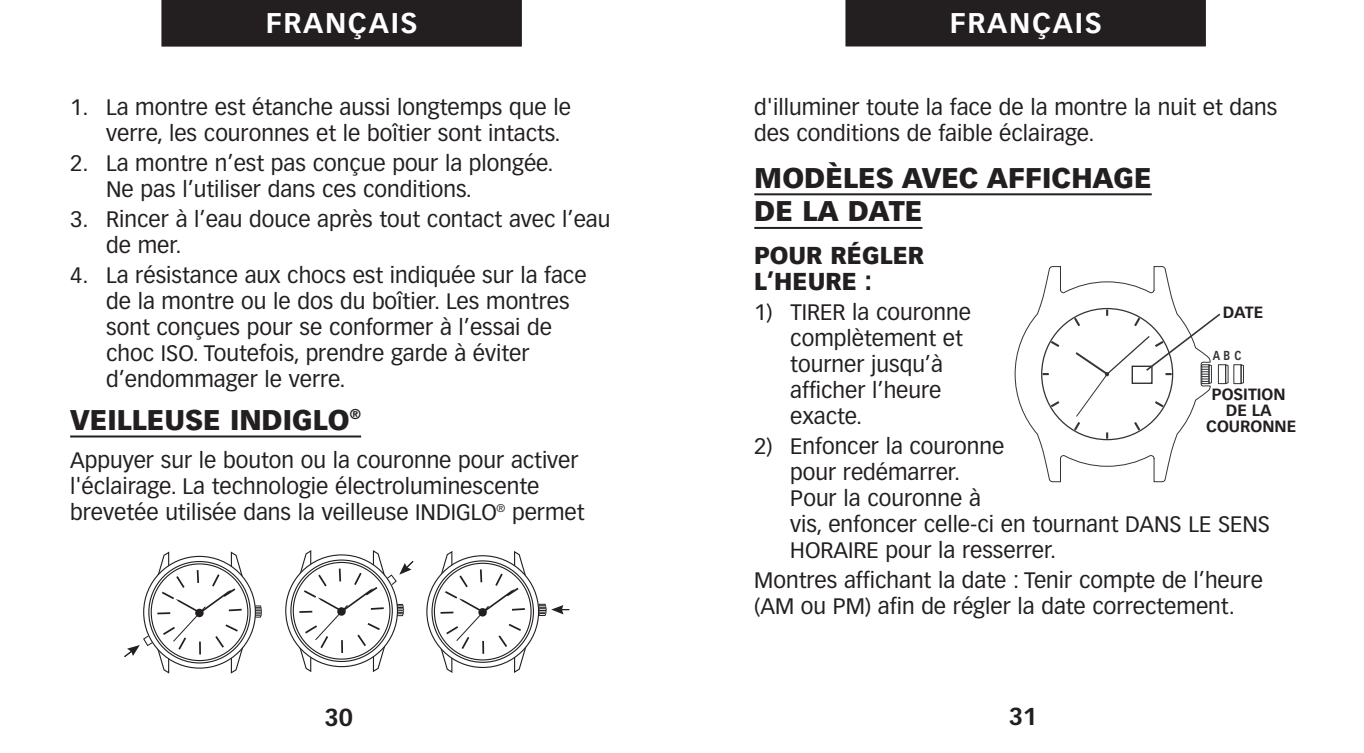
<style>
.page{position:relative;width:1364px;height:753px;background:#fff}
.page>*{position:absolute;margin:0;border:0;box-sizing:border-box;transform-origin:0 0}
.t1{font:900 28px/33.6px "Vectora LH";color:#231f20}
.t2{font:700 28px "Vectora LH";letter-spacing:.06em;color:#fff}
.t3{font:900 24px/26px "Vectora LH";color:#231f20}
.t4{font:700 24px "Vectora LH";color:#231f20}
.t5{font:22px/26px "Vectora LH";color:#231f20}
.t6{font:700 16px/16px "Vectora LH";color:#231f20;text-align:center}
.t7{font:700 12.8px "Vectora LH";color:#323436;scale:.8 1}
</style>
<div class="page">
<hr style="left:754px;top:193px;width:397px;height:2px;background:#231f20">
<hr style="left:754px;top:227px;width:168px;height:2px;background:#231f20">
<svg style="left:1014px;top:266px;width:162px;height:216px"></svg>
<div style="left:1218px;top:364px;width:8px;height:20px;border:1px solid #323436"></div>
<div style="left:1240px;top:364px;width:4px;height:20px;border:1px solid #323436"></div>
<div style="left:1233px;top:364px;width:8px;height:20px;border:1px solid #323436"></div>
<svg style="left:1042px;top:309px;width:180px;height:130px"></svg>
<div style="left:845px;top:0;width:361px;height:46px;background:#231f20"></div>
<hr style="left:70px;top:435px;width:291px;height:2px;background:#231f20">
<div style="left:162px;top:0;width:360px;height:46px;background:#231f20"></div>
<svg style="left:256px;top:605px;width:6px;height:13px"></svg>
<svg style="left:124px;top:551px;width:121px;height:123px"></svg>
<svg style="left:286px;top:555px;width:111px;height:111px"></svg>
<svg style="left:297px;top:550px;width:117px;height:122px"></svg>
<svg style="left:427px;top:556px;width:111px;height:111px"></svg>
<svg style="left:438px;top:551px;width:90px;height:122px"></svg>
<svg style="left:538px;top:603px;width:31px;height:13px"></svg>
<p class="t2" style="left:266px;top:11px;width:154px">FRANÇAIS</p>
<p class="t2" style="left:949px;top:11px;width:154px">FRANÇAIS</p>
<p class="t5" style="left:106px;top:94px;width:466px;text-indent:-36px">1. La montre est étanche aussi longtemps que le verre, les couronnes et le boîtier sont intacts.</p>
<p class="t5" style="left:106px;top:150px;width:449px;text-indent:-36px">2. La montre n’est pas conçue pour la plongée.<br>Ne pas l’utiliser dans ces conditions.</p>
<p class="t5" style="left:106px;top:206px;width:506px;text-indent:-36px">3. Rincer à l’eau douce après tout contact avec l’eau de mer.</p>
<p class="t5" style="left:106px;top:262px;width:482px;text-indent:-36px">4. La résistance aux chocs est indiquée sur la face de la montre ou le dos du boîtier. Les montres sont conçues pour se conformer à l’essai de choc ISO. Toutefois, prendre garde à éviter d’endommager le verre.</p>
<p class="t1" style="left:70px;top:405px;width:292px">VEILLEUSE INDIGLO<sup>®</sup></p>
<p class="t5" style="left:70px;top:447px;width:516px">Appuyer sur le bouton ou la couronne pour activer l'éclairage. La technologie électroluminescente brevetée utilisée dans la veilleuse INDIGLO<sup>®</sup> permet</p>
<p class="t5" style="left:754px;top:94px;width:524px">d'illuminer toute la face de la montre la nuit et dans des conditions de faible éclairage.</p>
<p class="t1" style="left:754px;top:163px;width:399px">MODÈLES AVEC AFFICHAGE<br>DE LA DATE</p>
<p class="t3" style="left:754px;top:244px;width:171px">POUR RÉGLER<br>L’HEURE :</p>
<p class="t5" style="left:790px;top:299px;width:182px;text-indent:-36px">1) TIRER la couronne complètement et tourner jusqu’à afficher l’heure exacte.</p>
<p class="t5" style="left:790px;top:433px;width:481px;text-indent:-36px">2) Enfoncer la couronne<br>pour redémarrer.<br>Pour la couronne à<br>vis, enfoncer celle-ci en tournant DANS LE SENS<br>HORAIRE pour la resserrer.</p>
<p class="t5" style="left:754px;top:567px;width:510px">Montres affichant la date : Tenir compte de l’heure (AM ou PM) afin de régler la date correctement.</p>
<p class="t6" style="left:1222px;top:306px;width:42px">DATE</p>
<p class="t7" style="left:1212px;top:350px;width:37px">A B C</p>
<p class="t6" style="left:1206px;top:387px;width:92px">POSITION<br>DE LA<br>COURONNE</p>
<p class="t4" style="left:325px;top:707px;width:30px">30</p>
<p class="t4" style="left:1009px;top:707px;width:30px">31</p>
</div>
